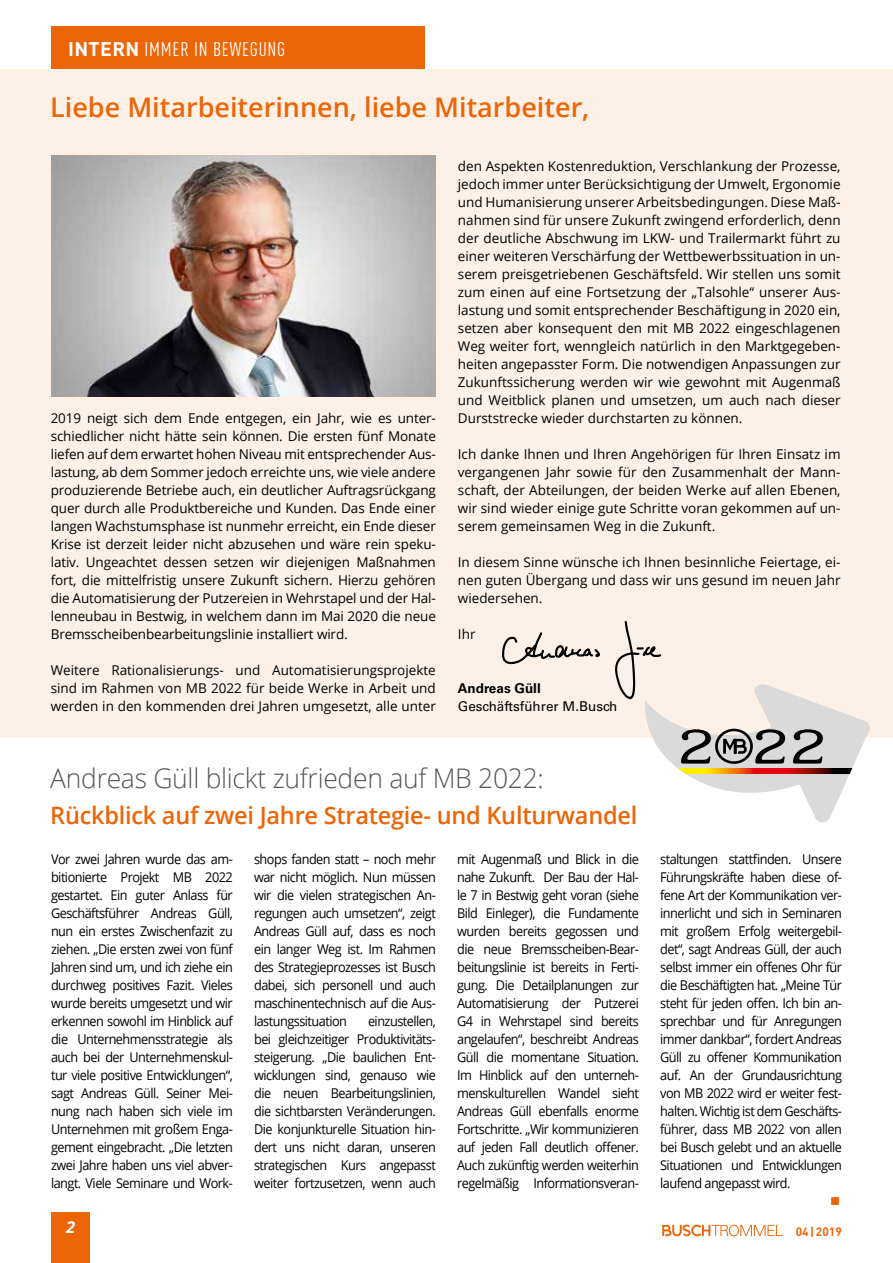
<style>
.page{position:relative;width:893px;height:1263px;background:#fff}
.page>*{position:absolute;margin:0;border:0;box-sizing:border-box;transform-origin:0 0}
.t1{font:600 27px "Open Sans";color:#ec6608}
.t2{font:300 27px "Open Sans";letter-spacing:-.01em;color:#575756}
.t3{font:600 24px "Open Sans";letter-spacing:-.01em;color:#ec6608}
.t4{font:19.5px "DIN Cond";letter-spacing:.04em;color:#fff}
.t5{font:italic 700 16.5px "Open Sans";color:#fff}
.t6{font:13.5px/18px "Open Sans";letter-spacing:-.01em;color:#000;text-align:justify;scale:.94 1}
.t7{font:13.5px/18px "Open Sans";letter-spacing:-.01em;color:#000;text-align:justify}
.t8{font:13.5px "Univers LT Std";color:#000}
.t9{font:700 13.5px "Univers LT Std";color:#000}
.t10{font:13.5px "Wingdings";color:#ec6608}
.t11{font:700 12px "DIN";color:#ec6608}
.s1{font-family:"DIN";font-weight:700}
</style>
<div class="page">
<div style="left:0;top:69px;width:893px;height:669px;background:#fdf1e7"></div>
<img style="left:51px;top:155px;width:385px;height:241px">
<svg style="left:502px;top:621px;width:368px;height:201px"></svg>
<div style="left:51px;top:27px;width:373px;height:42px;background:#ec6608"></div>
<div style="left:51px;top:1212px;width:39px;height:51px;background:#ec6608"></div>
<svg style="left:662px;top:1225px;width:121px;height:11px"></svg>
<h3 class="t4" style="left:68px;top:38px;width:219px"><span class="s1">INTERN</span> IMMER IN BEWEGUNG</h3>
<h1 class="t1" style="left:50px;top:89px;width:541px">Liebe Mitarbeiterinnen, liebe Mitarbeiter,</h1>
<p class="t7" style="left:51px;top:409px;width:387px">2019 neigt sich dem Ende entgegen, ein Jahr, wie es unter&shy;schiedlicher nicht hätte sein können. Die ersten fünf Monate liefen auf dem erwartet hohen Niveau mit entsprechender Aus&shy;lastung, ab dem Sommer jedoch erreichte uns, wie viele andere produzierende Betriebe auch, ein deutlicher Auftragsrückgang quer durch alle Produktbereiche und Kunden. Das Ende einer langen Wachstumsphase ist nunmehr erreicht, ein Ende dieser Krise ist derzeit leider nicht abzusehen und wäre rein speku&shy;lativ. Ungeachtet dessen setzen wir diejenigen Maßnahmen fort, die mittelfristig unsere Zukunft sichern. Hierzu gehören die Automatisierung der Putzereien in Wehrstapel und der Hal&shy;lenneubau in Bestwig, in welchem dann im Mai 2020 die neue Bremsscheibenbearbeitungslinie installiert wird.</p>
<p class="t7" style="left:51px;top:661px;width:387px">Weitere Rationalisierungs- und Automatisierungsprojekte sind im Rahmen von MB 2022 für beide Werke in Arbeit und werden in den kommenden drei Jahren umgesetzt, alle unter</p>
<p class="t7" style="left:458px;top:157px;width:384px">den Aspekten Kostenreduktion, Verschlankung der Prozesse, jedoch immer unter Berücksichtigung der Umwelt, Ergonomie und Humanisierung unserer Arbeitsbedingungen. Diese Maß&shy;nahmen sind für unsere Zukunft zwingend erforderlich, denn der deutliche Abschwung im LKW- und Trailermarkt führt zu einer weiteren Verschärfung der Wettbewerbssituation in un&shy;serem preisgetriebenen Geschäftsfeld. Wir stellen uns somit zum einen auf eine Fortsetzung der „Talsohle“ unserer Aus&shy;lastung und somit entsprechender Beschäftigung in 2020 ein, setzen aber konsequent den mit MB 2022 eingeschlagenen Weg weiter fort, wenngleich natürlich in den Marktgegeben&shy;heiten angepasster Form. Die notwendigen Anpassungen zur Zukunftssicherung werden wir wie gewohnt mit Augenmaß und Weitblick planen und umsetzen, um auch nach dieser Durststrecke wieder durchstarten zu können.</p>
<p class="t7" style="left:458px;top:445px;width:384px">Ich danke Ihnen und Ihren Angehörigen für Ihren Einsatz im vergangenen Jahr sowie für den Zusammenhalt der Mann&shy;schaft, der Abteilungen, der beiden Werke auf allen Ebenen, wir sind wieder einige gute Schritte voran gekommen auf un&shy;serem gemeinsamen Weg in die Zukunft.</p>
<p class="t7" style="left:458px;top:553px;width:384px">In diesem Sinne wünsche ich Ihnen besinnliche Feiertage, ei&shy;nen guten Übergang und dass wir uns gesund im neuen Jahr wiedersehen.</p>
<p class="t7" style="left:458px;top:625px;width:19px">Ihr</p>
<p class="t9" style="left:458px;top:680px;width:84px">Andreas Güll</p>
<p class="t8" style="left:458px;top:698px;width:161px">Geschäftsführer M.Busch</p>
<h1 class="t2" style="left:50px;top:760px;width:495px">Andreas Güll blickt zufrieden auf MB 2022:</h1>
<h2 class="t3" style="left:50px;top:799px;width:589px">Rückblick auf zwei Jahre Strategie- und Kulturwandel</h2>
<p class="t6" style="left:51px;top:850px;width:195px">Vor zwei Jahren wurde das am&shy;bitionierte Projekt MB 2022 gestartet. Ein guter Anlass für Geschäftsführer Andreas Güll, nun ein erstes Zwischenfazit zu ziehen. „Die ersten zwei von fünf Jahren sind um, und ich ziehe ein durchweg positives Fazit. Vieles wurde bereits umgesetzt und wir erkennen sowohl im Hinblick auf die Unternehmensstrategie als auch bei der Unternehmenskul&shy;tur viele positive Entwicklungen“, sagt Andreas Güll. Seiner Mei&shy;nung nach haben sich viele im Unternehmen mit großem Enga&shy;gement eingebracht. „Die letzten zwei Jahre haben uns viel abver&shy;langt. Viele Seminare und Work-</p>
<p class="t6" style="left:254px;top:850px;width:195px">shops fanden statt – noch mehr war nicht möglich. Nun müssen wir die vielen strategischen An&shy;regungen auch umsetzen“, zeigt Andreas Güll auf, dass es noch ein langer Weg ist. Im Rahmen des Strategieprozesses ist Busch dabei, sich personell und auch maschinentechnisch auf die Aus&shy;lastungssituation</p>
<p class="t6" style="left:254px;top:1012px;width:195px;text-indent:114px">einzustellen, bei gleichzeitiger Produktivitäts&shy;steigerung. „Die baulichen Ent&shy;wicklungen sind, genauso wie die neuen Bearbeitungslinien, die sichtbarsten Veränderungen.<br>Die konjunkturelle Situation hin&shy;dert uns nicht daran, unseren strategischen Kurs angepasst weiter fortzusetzen, wenn auch</p>
<p class="t6" style="left:457px;top:850px;width:195px">mit Augenmaß und Blick in die nahe Zukunft. Der Bau der Hal&shy;le 7 in Bestwig geht voran (siehe Bild Einleger), die Fundamente wurden bereits gegossen und die neue Bremsscheiben-Bear&shy;beitungslinie ist bereits in Ferti&shy;gung. Die Detailplanungen zur Automatisierung der Putzerei G4 in Wehrstapel sind bereits angelaufen“, beschreibt Andreas Güll die momentane Situation.<br>Im Hinblick auf den unterneh&shy;menskulturellen Wandel sieht Andreas Güll ebenfalls enorme Fortschritte. „Wir kommunizieren auf jeden Fall deutlich offener.<br>Auch zukünftig werden weiterhin regelmäßig Informationsveran-</p>
<p class="t6" style="left:660px;top:850px;width:195px">staltungen stattfinden. Unsere Führungskräfte haben diese of&shy;fene Art der Kommunikation ver&shy;innerlicht und sich in Seminaren mit großem Erfolg weitergebil&shy;det“, sagt Andreas Güll, der auch selbst immer ein offenes Ohr für die Beschäftigten hat. „Meine Tür steht für jeden offen. Ich bin an&shy;sprechbar und für Anregungen immer dankbar“, fordert Andreas Güll zu offener Kommunikation auf. An der Grundausrichtung von MB 2022 wird er weiter fest&shy;halten. Wichtig ist dem Geschäfts&shy;führer, dass MB 2022 von allen bei Busch gelebt und an aktuelle Situationen und Entwicklungen laufend angepasst wird.</p>
<p class="t10" style="left:830px;top:1194px;width:12px">■</p>
<p class="t5" style="left:66px;top:1215px;width:11px">2</p>
<p class="t11" style="left:796px;top:1224px;width:48px">04|2019</p>
</div>
